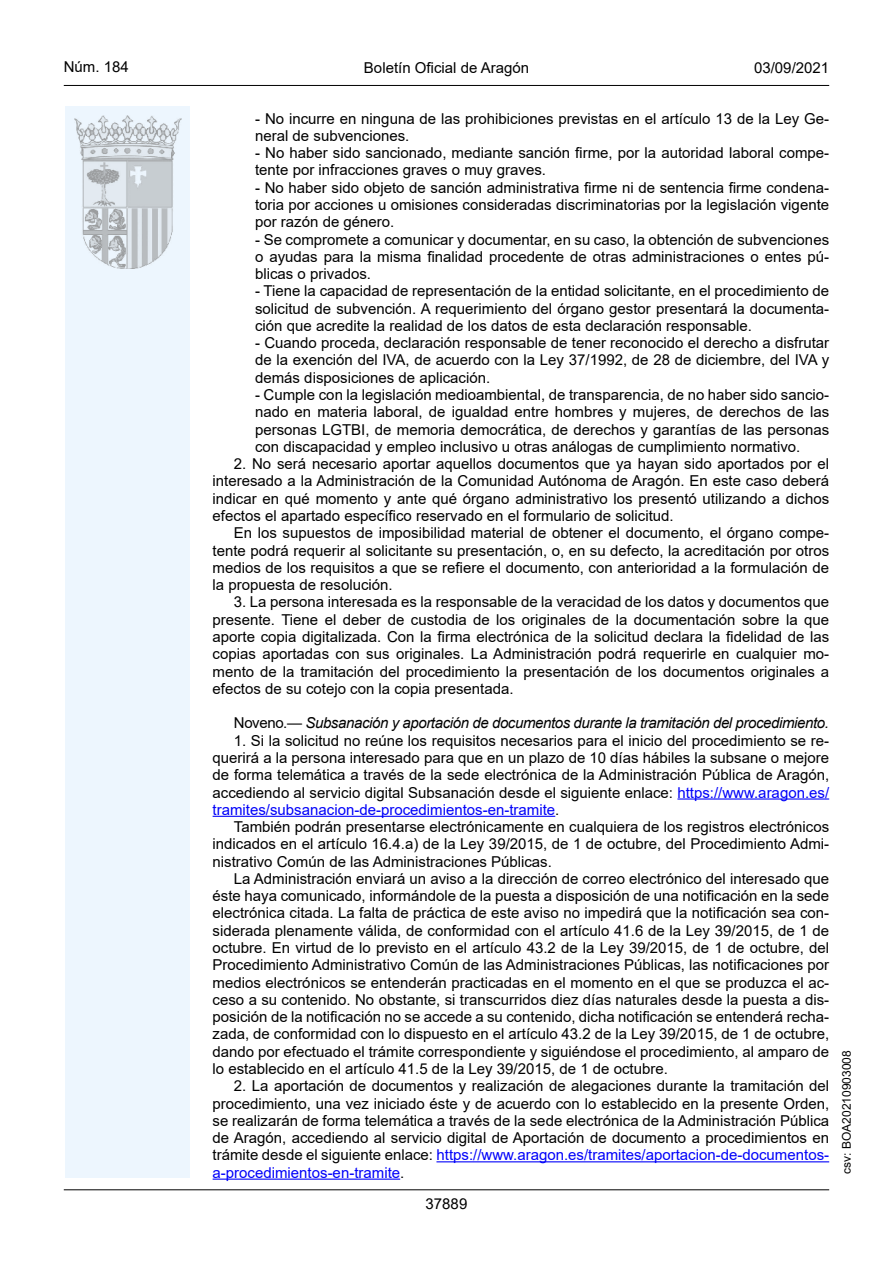
<style>
.page{position:relative;width:893px;height:1263px;background:#fff}
.page>*{position:absolute;margin:0;border:0;box-sizing:border-box;transform-origin:0 0}
.inicio_de_parrafo{font:15px/17.2px "Arial";color:#000;text-align:justify}
.Sangrado_01{font:15px/17.2px "Arial";color:#000;text-align:justify}
.inicio_de_parrafo-2{font:15px "Arial Italic MT2";letter-spacing:-.025em;color:#000}
.estilo_head-c{font:15px "Arial";color:#000}
.estilo_head-d{font:15px "Arial MT2";color:#000}
.estilo_head-i{font:15px "Arial MT2";color:#000}
.numero_pagina{font:15px "Arial MT2";color:#000}
.estilo_head-i-2{font:12px "Arial MT2";color:#000}
.s1{font-family:"Arial"}
.s2{color:#0000fa}
.s3{font-family:"Arial MT2"}
</style>
<div class="page">
<div style="left:65px;top:106px;width:125px;height:1072px;background:#edf6fe"></div>
<img style="left:75px;top:115px;width:106px;height:153px">
<hr style="left:64px;top:85px;width:765px;height:1px;background:#000">
<hr style="left:64px;top:1189px;width:765px;height:1px;background:#000">
<hr style="left:677px;top:798px;width:152px;height:1px;background:#0000fa">
<hr style="left:213px;top:816px;width:342px;height:1px;background:#0000fa">
<hr style="left:436px;top:1161px;width:393px;height:1px;background:#0000fa">
<hr style="left:213px;top:1178px;width:187px;height:2px;background:#0000fa">
<p class="estilo_head-i" style="left:64px;top:57px;width:67px">Núm. 184</p>
<p class="estilo_head-c" style="left:364px;top:57px;width:167px">Boletín Oficial de Aragón</p>
<p class="estilo_head-d" style="left:754px;top:57px;width:77px">03/09/2021</p>
<p class="Sangrado_01" style="left:255px;top:110px;width:576px">- No incurre en ninguna de las prohibiciones previstas en el artículo 13 de la Ley Ge&shy;neral de subvenciones.</p>
<p class="Sangrado_01" style="left:255px;top:144px;width:576px">- No haber sido sancionado, mediante sanción firme, por la autoridad laboral compe&shy;tente por infracciones graves o muy graves.</p>
<p class="Sangrado_01" style="left:255px;top:179px;width:576px">- No haber sido objeto de sanción administrativa firme ni de sentencia firme condena&shy;toria por acciones u omisiones consideradas discriminatorias por la legislación vigente por razón de género.</p>
<p class="Sangrado_01" style="left:255px;top:231px;width:576px">- Se compromete a comunicar y documentar, en su caso, la obtención de subvenciones o ayudas para la misma finalidad procedente de otras administraciones o entes pú&shy;blicas o privados.</p>
<p class="Sangrado_01" style="left:255px;top:282px;width:576px">- Tiene la capacidad de representación de la entidad solicitante, en el procedimiento de solicitud de subvención. A requerimiento del órgano gestor presentará la documenta&shy;ción que acredite la realidad de los datos de esta declaración responsable.</p>
<p class="Sangrado_01" style="left:255px;top:334px;width:576px">- Cuando proceda, declaración responsable de tener reconocido el derecho a disfrutar de la exención del IVA, de acuerdo con la Ley 37/1992, de 28 de diciembre, del IVA y demás disposiciones de aplicación.</p>
<p class="Sangrado_01" style="left:255px;top:386px;width:576px">- Cumple con la legislación medioambiental, de transparencia, de no haber sido sancio&shy;nado en materia laboral, de igualdad entre hombres y mujeres, de derechos de las personas LGTBI, de memoria democrática, de derechos y garantías de las personas con discapacidad y empleo inclusivo u otras análogas de cumplimiento normativo.</p>
<p class="inicio_de_parrafo" style="left:213px;top:455px;width:618px;text-indent:21px">2. No será necesario aportar aquellos documentos que ya hayan sido aportados por el interesado a la Administración de la Comunidad Autónoma de Aragón. En este caso deberá indicar en qué momento y ante qué órgano administrativo los presentó utilizando a dichos efectos el apartado específico reservado en el formulario de solicitud.</p>
<p class="inicio_de_parrafo" style="left:213px;top:524px;width:618px;text-indent:21px">En los supuestos de imposibilidad material de obtener el documento, el órgano compe&shy;tente podrá requerir al solicitante su presentación, o, en su defecto, la acreditación por otros medios de los requisitos a que se refiere el documento, con anterioridad a la formulación de la propuesta de resolución.</p>
<p class="inicio_de_parrafo" style="left:213px;top:593px;width:618px;text-indent:21px">3. La persona interesada es la responsable de la veracidad de los datos y documentos que presente. Tiene el deber de custodia de los originales de la documentación sobre la que aporte copia digitalizada. Con la firma electrónica de la solicitud declara la fidelidad de las copias aportadas con sus originales. La Administración podrá requerirle en cualquier mo&shy;mento de la tramitación del procedimiento la presentación de los documentos originales a efectos de su cotejo con la copia presentada.</p>
<p class="inicio_de_parrafo-2" style="left:234px;top:713px;width:597px"><span class="s1">Noveno.—</span> Subsanación y aportación de documentos durante la tramitación del procedimiento.</p>
<p class="inicio_de_parrafo" style="left:213px;top:732px;width:618px;text-indent:21px">1. Si la solicitud no reúne los requisitos necesarios para el inicio del procedimiento se re&shy;querirá a la persona interesado para que en un plazo de 10 días hábiles la subsane o mejore de forma telemática a través de la sede electrónica de la Administración Pública de Aragón, accediendo al servicio digital Subsanación desde el siguiente enlace: <span class="s2">https://www.aragon.es/ tramites/subsanacion-de-procedimientos-en-tramite</span><span class="s3">.</span></p>
<p class="inicio_de_parrafo" style="left:213px;top:818px;width:618px;text-indent:21px">También podrán presentarse electrónicamente en cualquiera de los registros electrónicos indicados en el artículo 16.4.a) de la Ley 39/2015, de 1 de octubre, del Procedimiento Admi&shy;nistrativo Común de las Administraciones Públicas.</p>
<p class="inicio_de_parrafo" style="left:213px;top:870px;width:618px;text-indent:21px">La Administración enviará un aviso a la dirección de correo electrónico del interesado que éste haya comunicado, informándole de la puesta a disposición de una notificación en la sede electrónica citada. La falta de práctica de este aviso no impedirá que la notificación sea con&shy;siderada plenamente válida, de conformidad con el artículo 41.6 de la Ley 39/2015, de 1 de octubre. En virtud de lo previsto en el artículo 43.2 de la Ley 39/2015, de 1 de octubre, del Procedimiento Administrativo Común de las Administraciones Públicas, las notificaciones por medios electrónicos se entenderán practicadas en el momento en el que se produzca el ac&shy;ceso a su contenido. No obstante, si transcurridos diez días naturales desde la puesta a dis&shy;posición de la notificación no se accede a su contenido, dicha notificación se entenderá recha&shy;zada, de conformidad con lo dispuesto en el artículo 43.2 de la Ley 39/2015, de 1 de octubre, dando por efectuado el trámite correspondiente y siguiéndose el procedimiento, al amparo de lo establecido en el artículo 41.5 de la Ley 39/2015, de 1 de octubre.</p>
<p class="inicio_de_parrafo" style="left:213px;top:1077px;width:618px;text-indent:21px">2. La aportación de documentos y realización de alegaciones durante la tramitación del procedimiento, una vez iniciado éste y de acuerdo con lo establecido en la presente Orden, se realizarán de forma telemática a través de la sede electrónica de la Administración Pública de Aragón, accediendo al servicio digital de Aportación de documento a procedimientos en trámite desde el siguiente enlace: <span class="s2">https://www.aragon.es/tramites/aportacion-de-documentos&shy;a-procedimientos-en-tramite</span><span class="s3">.</span></p>
<p class="numero_pagina" style="left:426px;top:1193px;width:43px">37889</p>
<p class="estilo_head-i-2" style="left:838px;top:1174px;width:125px;rotate:-90deg">csv: BOA20210903008</p>
</div>
